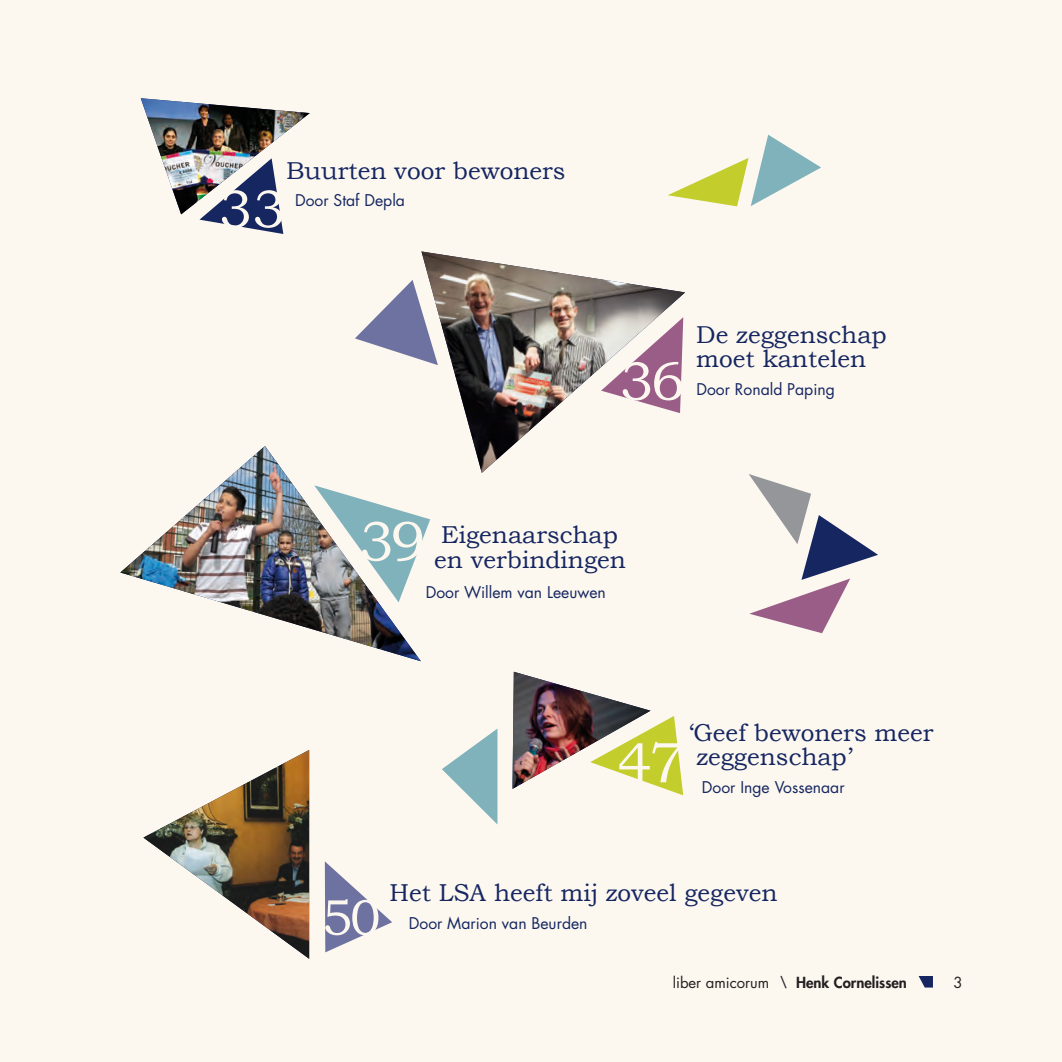
<style>
.page{position:relative;width:1062px;height:1062px;background:#fff}
.page>*{position:absolute;margin:0;border:0;box-sizing:border-box;transform-origin:0 0}
.hfd_nummer{font:57.23px "Bookman Old Style";color:#fcf7ef}
.hfd_nummer-2{font:56.35px "Bookman Old Style";color:#fcf7ef}
.hfd_nummer-3{font:54.6px "Bookman Old Style";color:#fcf7ef}
.hfd_nummer-4{font:53.55px "Bookman Old Style";color:#fcf7ef}
.hfd_nummer-5{font:50.4px "Bookman Old Style";color:#fcf7ef}
.hfd_titel{font:24.32px/24.3px "Bookman Old Style";color:#152661}
.hfd_schrijver{font:15.75px "Futura Std";color:#152661}
.t1{font:800 14.88px "Futura Std";color:#231f20}
.Bijschrift{font:14.88px "Futura Std";color:#231f20}
.s1{font-weight:400}
.s2{font-weight:400;font-style:italic}
</style>
<div class="page">
<div style="left:10px;top:0;width:1052px;height:1062px;background:#fcf7ef"></div>
<div style="left:0;top:0;width:10px;height:1062px;background:#fcf7ef"></div>
<svg style="left:918px;top:976px;width:15px;height:11px"></svg>
<img style="left:421px;top:251px;width:264px;height:222px">
<img style="left:120px;top:446px;width:301px;height:215px">
<img style="left:143px;top:750px;width:166px;height:208px">
<svg style="left:601px;top:317px;width:82px;height:96px"></svg>
<svg style="left:314px;top:485px;width:116px;height:117px"></svg>
<img style="left:512px;top:672px;width:171px;height:123px">
<svg style="left:325px;top:861px;width:67px;height:91px"></svg>
<svg style="left:442px;top:729px;width:55px;height:95px"></svg>
<svg style="left:355px;top:280px;width:83px;height:85px"></svg>
<svg style="left:749px;top:474px;width:129px;height:159px"></svg>
<svg style="left:668px;top:135px;width:153px;height:71px"></svg>
<img style="left:141px;top:98px;width:169px;height:136px">
<p class="hfd_titel" style="left:286px;top:159px;width:281px">Buurten voor bewoners</p>
<p class="hfd_nummer-4" style="left:219px;top:174px;width:68px">33</p>
<p class="hfd_schrijver" style="left:295px;top:191px;width:111px">Door Staf Depla</p>
<p class="hfd_nummer-3" style="left:620px;top:345px;width:66px">36</p>
<p class="hfd_titel" style="left:696px;top:322px;width:192px">De zeggenschap moet kantelen</p>
<p class="hfd_schrijver" style="left:696px;top:379px;width:140px">Door Ronald Paping</p>
<p class="hfd_nummer-2" style="left:359px;top:504px;width:68px">39</p>
<p class="hfd_titel" style="left:434px;top:523px;width:193px">Eigenaarschap en verbindingen</p>
<p class="hfd_schrijver" style="left:426px;top:581px;width:182px">Door Willem van Leeuwen</p>
<p class="hfd_nummer" style="left:617px;top:725px;width:69px">47</p>
<p class="hfd_titel" style="left:696px;top:720px;width:239px;text-indent:-8px">‘Geef bewoners meer zeggenschap’</p>
<p class="hfd_schrijver" style="left:702px;top:777px;width:144px">Door Inge Vossenaar</p>
<p class="hfd_nummer-5" style="left:321px;top:884px;width:61px">50</p>
<p class="hfd_titel" style="left:389px;top:881px;width:389px">Het LSA heeft mij zoveel gegeven</p>
<p class="hfd_schrijver" style="left:409px;top:912px;width:180px">Door Marion van Beurden</p>
<p class="t1" style="left:672px;top:972px;width:236px"><span class="s1">liber amicorum</span> <span class="s2">\</span> Henk Cornelissen</p>
<p class="Bijschrift" style="left:953px;top:972px;width:11px">3</p>
</div>
